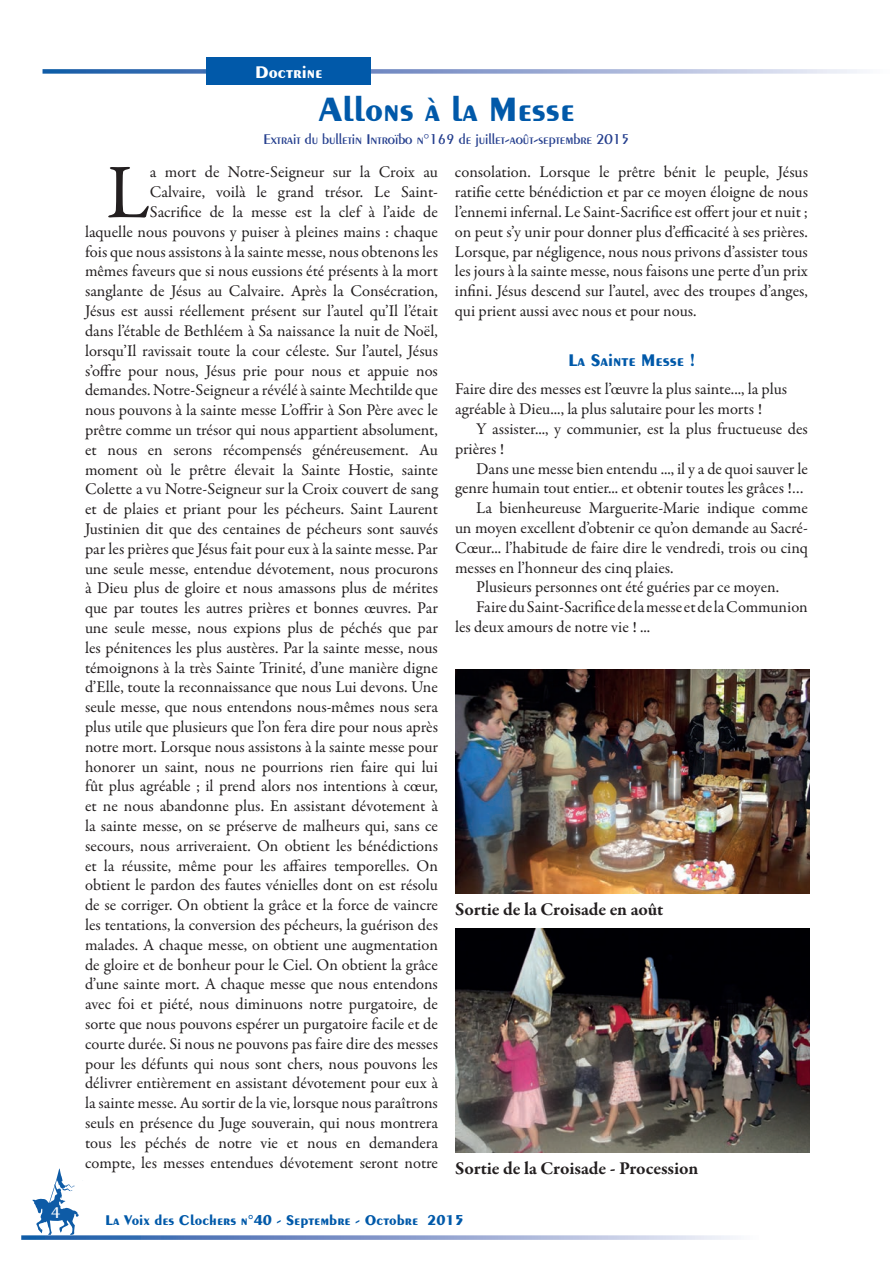
<style>
.page{position:relative;width:893px;height:1263px;background:#fff}
.page>*{position:absolute;margin:0;border:0;box-sizing:border-box;transform-origin:0 0}
.t1{font:77.55px "Garamond Premr Pro";color:#231f20}
.t2{font:700 36px "Peignot LT Std";color:#0159a9}
.t3{font:700 18.3px "Garamond Premr Pro";color:#231f20}
.t4{font:700 18px "Peignot LT Std";color:#0159a9}
.t5{font:700 18px "Peignot LT Std";color:#fff}
.t6{font:16.5px/19.8px "Garamond Premr Pro";color:#231f20}
.t7{font:600 16.5px "Peignot LT Std";color:#fff}
.t8{font:600 15px "Peignot LT Std";color:#253f8e}
.t9{font:700 15px "Peignot LT Std";color:#0159a9}
</style>
<div class="page">
<svg style="left:43px;top:69px;width:820px;height:5px"></svg>
<div style="left:207px;top:58px;width:164px;height:27px;background:#0159a9"></div>
<svg style="left:21px;top:1235px;width:715px;height:5px"></svg>
<svg style="left:32px;top:1168px;width:47px;height:67px"></svg>
<img style="left:455px;top:670px;width:355px;height:223px">
<img style="left:455px;top:929px;width:355px;height:223px">
<p class="t7" style="left:51px;top:1203px;width:11px">4</p>
<p class="t5" style="left:255px;top:61px;width:69px">Doctrine</p>
<h2 class="t2" style="left:318px;top:89px;width:258px">Allons à la Messe</h2>
<p class="t8" style="left:263px;top:131px;width:368px">Extrait du bulletin Introïbo n°169 de juillet-août-septembre 2015</p>
<p class="t6" style="left:85px;top:163px;width:354px;text-align:right">a mort de Notre-Seigneur sur la Croix au<br>Calvaire, voilà le grand trésor. Le Saint-<br>Sacrifice de la messe est la clef à l’aide de<br>laquelle nous pouvons y puiser à pleines mains : chaque fois que nous assistons à la sainte messe, nous obtenons les mêmes faveurs que si nous eussions été présents à la mort sanglante de Jésus au Calvaire. Après la Consécration, Jésus est aussi réellement présent sur l’autel qu’Il l’était dans l’étable de Bethléem à Sa naissance la nuit de Noël, lorsqu’Il ravissait toute la cour céleste. Sur l’autel, Jésus s’offre pour nous, Jésus prie pour nous et appuie nos demandes. Notre-Seigneur a révélé à sainte Mechtilde que nous pouvons à la sainte messe L’offrir à Son Père avec le prêtre comme un trésor qui nous appartient absolument, et nous en serons récompensés généreusement. Au moment où le prêtre élevait la Sainte Hostie, sainte Colette a vu Notre-Seigneur sur la Croix couvert de sang et de plaies et priant pour les pécheurs. Saint Laurent Justinien dit que des centaines de pécheurs sont sauvés par les prières que Jésus fait pour eux à la sainte messe. Par une seule messe, entendue dévotement, nous procurons à Dieu plus de gloire et nous amassons plus de mérites que par toutes les autres prières et bonnes œuvres. Par une seule messe, nous expions plus de péchés que par les pénitences les plus austères. Par la sainte messe, nous témoignons à la très Sainte Trinité, d’une manière digne d’Elle, toute la reconnaissance que nous Lui devons. Une seule messe, que nous entendons nous-mêmes nous sera plus utile que plusieurs que l’on fera dire pour nous après notre mort. Lorsque nous assistons à la sainte messe pour honorer un saint, nous ne pourrions rien faire qui lui fût plus agréable ; il prend alors nos intentions à cœur, et ne nous abandonne plus. En assistant dévotement à la sainte messe, on se préserve de malheurs qui, sans ce secours, nous arriveraient. On obtient les bénédictions et la réussite, même pour les affaires temporelles. On obtient le pardon des fautes vénielles dont on est résolu de se corriger. On obtient la grâce et la force de vaincre les tentations, la conversion des pécheurs, la guérison des malades. A chaque messe, on obtient une augmentation de gloire et de bonheur pour le Ciel. On obtient la grâce d’une sainte mort. A chaque messe que nous entendons avec foi et piété, nous diminuons notre purgatoire, de sorte que nous pouvons espérer un purgatoire facile et de courte durée. Si nous ne pouvons pas faire dire des messes pour les défunts qui nous sont chers, nous pouvons les délivrer entièrement en assistant dévotement pour eux à la sainte messe. Au sortir de la vie, lorsque nous paraîtrons seuls en présence du Juge souverain, qui nous montrera tous les péchés de notre vie et nous en demandera compte, les messes entendues dévotement seront notre</p>
<p class="t6" style="left:455px;top:163px;width:354px;text-align:justify">consolation. Lorsque le prêtre bénit le peuple, Jésus ratifie cette bénédiction et par ce moyen éloigne de nous l’ennemi infernal. Le Saint-Sacrifice est offert jour et nuit ; on peut s’y unir pour donner plus d’efficacité à ses prières.<br>Lorsque, par négligence, nous nous privons d’assister tous les jours à la sainte messe, nous faisons une perte d’un prix infini. Jésus descend sur l’autel, avec des troupes d’anges, qui prient aussi avec nous et pour nous.</p>
<h1 class="t1" style="left:106px;top:146px;width:45px">L</h1>
<p class="t4" style="left:568px;top:350px;width:128px">La Sainte Messe !</p>
<p class="t6" style="left:455px;top:380px;width:334px">Faire dire des messes est l’œuvre la plus sainte..., la plus agréable à Dieu..., la plus salutaire pour les morts !</p>
<p class="t6" style="left:455px;top:419px;width:354px;text-indent:21px">Y assister..., y communier, est la plus fructueuse des prières !</p>
<p class="t6" style="left:476px;top:459px;width:333px">Dans une messe bien entendu ..., il y a de quoi sauver le</p>
<p class="t6" style="left:455px;top:479px;width:350px">genre humain tout entier... et obtenir toutes les grâces !…</p>
<p class="t6" style="left:476px;top:498px;width:333px">La bienheureuse Marguerite-Marie indique comme</p>
<p class="t6" style="left:455px;top:518px;width:354px">un moyen excellent d’obtenir ce qu’on demande au Sacré-</p>
<p class="t6" style="left:455px;top:538px;width:354px">Cœur... l’habitude de faire dire le vendredi, trois ou cinq</p>
<p class="t6" style="left:455px;top:558px;width:220px">messes en l’honneur des cinq plaies.</p>
<p class="t6" style="left:476px;top:578px;width:304px">Plusieurs personnes ont été guéries par ce moyen.</p>
<p class="t6" style="left:476px;top:597px;width:333px">Faire du Saint-Sacrifice de la messe et de la Communion</p>
<p class="t6" style="left:455px;top:617px;width:197px">les deux amours de notre vie ! ...</p>
<p class="t3" style="left:455px;top:898px;width:210px">Sortie de la Croisade en août</p>
<p class="t3" style="left:455px;top:1157px;width:245px">Sortie de la Croisade - Procession</p>
<p class="t9" style="left:105px;top:1211px;width:360px">La Voix des Clochers n°40 - Septembre - Octobre 2015</p>
</div>
